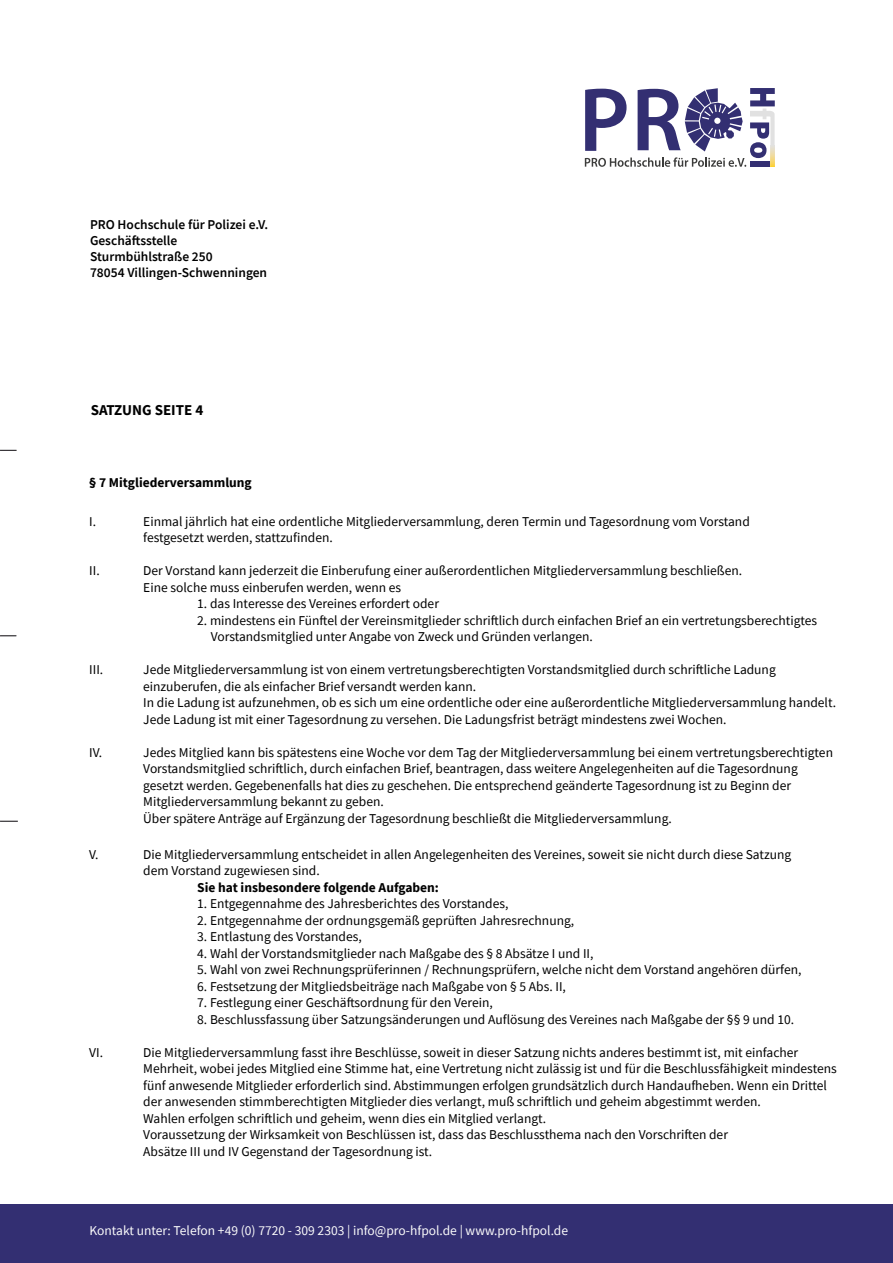
<style>
.page{position:relative;width:893px;height:1263px;background:#fff}
.page>*{position:absolute;margin:0;border:0;box-sizing:border-box;transform-origin:0 0}
.t1{font:700 15px "Source Sans Pro";color:#000}
.t2{font:13.5px/16.5px "Source Sans Pro";color:#000}
.t3{font:600 13.5px/16.2px "Source Sans Pro";color:#000}
.t4{font:13.5px "Source Sans Pro";color:#fbfbfb}
.t5{font:700 13.5px "Source Sans Pro";color:#000}
</style>
<div class="page">
<div style="left:0;top:1205px;width:893px;height:58px;background:#332f72"></div>
<svg style="left:0;top:450px;width:17px;height:1px"></svg>
<svg style="left:0;top:821px;width:18px;height:1px"></svg>
<svg style="left:0;top:635px;width:16px;height:1px"></svg>
<svg style="left:585px;top:88px;width:190px;height:79px"></svg>
<p class="t3" style="left:90px;top:216px;width:180px">PRO Hochschule für Polizei e.V.<br>Geschäftsstelle<br>Sturmbühlstraße 250<br>78054 Villingen-Schwenningen</p>
<p class="t1" style="left:91px;top:400px;width:114px">SATZUNG SEITE 4</p>
<p class="t5" style="left:89px;top:473px;width:164px">§ 7 Mitgliederversammlung</p>
<p class="t2" style="left:89px;top:513px;width:8px">I.</p>
<p class="t2" style="left:143px;top:513px;width:608px">Einmal jährlich hat eine ordentliche Mitgliederversammlung, deren Termin und Tagesordnung vom Vorstand festgesetzt werden, stattzufinden.</p>
<p class="t2" style="left:89px;top:562px;width:12px">II.</p>
<p class="t2" style="left:143px;top:562px;width:600px">Der Vorstand kann jederzeit die Einberufung einer außerordentlichen Mitgliederversammlung beschließen.<br>Eine solche muss einberufen werden, wenn es</p>
<p class="t2" style="left:197px;top:595px;width:243px">1. das Interesse des Vereines erfordert oder</p>
<p class="t2" style="left:211px;top:612px;width:608px;text-indent:-13px">2. mindestens ein Fünftel der Vereinsmitglieder schriftlich durch einfachen Brief an ein vertretungsberechtigtes<br>Vorstandsmitglied unter Angabe von Zweck und Gründen verlangen.</p>
<p class="t2" style="left:89px;top:661px;width:16px">III.</p>
<p class="t2" style="left:143px;top:661px;width:694px">Jede Mitgliederversammlung ist von einem vertretungsberechtigten Vorstandsmitglied durch schriftliche Ladung einzuberufen, die als einfacher Brief versandt werden kann.<br>In die Ladung ist aufzunehmen, ob es sich um eine ordentliche oder eine außerordentliche Mitgliederversammlung handelt.<br>Jede Ladung ist mit einer Tagesordnung zu versehen. Die Ladungsfrist beträgt mindestens zwei Wochen.</p>
<p class="t2" style="left:89px;top:744px;width:14px">IV.</p>
<p class="t2" style="left:143px;top:744px;width:691px">Jedes Mitglied kann bis spätestens eine Woche vor dem Tag der Mitgliederversammlung bei einem vertretungsberechtigten Vorstandsmitglied schriftlich, durch einfachen Brief, beantragen, dass weitere Angelegenheiten auf die Tagesordnung gesetzt werden. Gegebenenfalls hat dies zu geschehen. Die entsprechend geänderte Tagesordnung ist zu Beginn der Mitgliederversammlung bekannt zu geben.<br>Über spätere Anträge auf Ergänzung der Tagesordnung beschließt die Mitgliederversammlung.</p>
<p class="t2" style="left:89px;top:846px;width:11px">V.</p>
<p class="t2" style="left:143px;top:846px;width:649px">Die Mitgliederversammlung entscheidet in allen Angelegenheiten des Vereines, soweit sie nicht durch diese Satzung dem Vorstand zugewiesen sind.</p>
<p class="t5" style="left:197px;top:878px;width:243px">Sie hat insbesondere folgende Aufgaben:</p>
<p class="t2" style="left:197px;top:895px;width:313px">1. Entgegennahme des Jahresberichtes des Vorstandes,</p>
<p class="t2" style="left:197px;top:912px;width:378px">2. Entgegennahme der ordnungsgemäß geprüften Jahresrechnung,</p>
<p class="t2" style="left:197px;top:928px;width:166px">3. Entlastung des Vorstandes,</p>
<p class="t2" style="left:197px;top:945px;width:398px">4. Wahl der Vorstandsmitglieder nach Maßgabe des § 8 Absätze I und II,</p>
<p class="t2" style="left:197px;top:961px;width:606px">5. Wahl von zwei Rechnungsprüferinnen / Rechnungsprüfern, welche nicht dem Vorstand angehören dürfen,</p>
<p class="t2" style="left:197px;top:978px;width:370px">6. Festsetzung der Mitgliedsbeiträge nach Maßgabe von § 5 Abs. II,</p>
<p class="t2" style="left:197px;top:994px;width:297px">7. Festlegung einer Geschäftsordnung für den Verein,</p>
<p class="t2" style="left:197px;top:1011px;width:598px">8. Beschlussfassung über Satzungsänderungen und Auflösung des Vereines nach Maßgabe der §§ 9 und 10.</p>
<p class="t2" style="left:89px;top:1044px;width:15px">VI.</p>
<p class="t2" style="left:143px;top:1044px;width:695px">Die Mitgliederversammlung fasst ihre Beschlüsse, soweit in dieser Satzung nichts anderes bestimmt ist, mit einfacher Mehrheit, wobei jedes Mitglied eine Stimme hat, eine Vertretung nicht zulässig ist und für die Beschlussfähigkeit mindestens fünf anwesende Mitglieder erforderlich sind. Abstimmungen erfolgen grundsätzlich durch Handaufheben. Wenn ein Drittel der anwesenden stimmberechtigten Mitglieder dies verlangt, muß schriftlich und geheim abgestimmt werden.<br>Wahlen erfolgen schriftlich und geheim, wenn dies ein Mitglied verlangt.<br>Voraussetzung der Wirksamkeit von Beschlüssen ist, dass das Beschlussthema nach den Vorschriften der<br>Absätze III und IV Gegenstand der Tagesordnung ist.</p>
<p class="t4" style="left:90px;top:1222px;width:480px">Kontakt unter: Telefon +49 (0) 7720 - 309 2303 | info@pro-hfpol.de | www.pro-hfpol.de</p>
</div>
